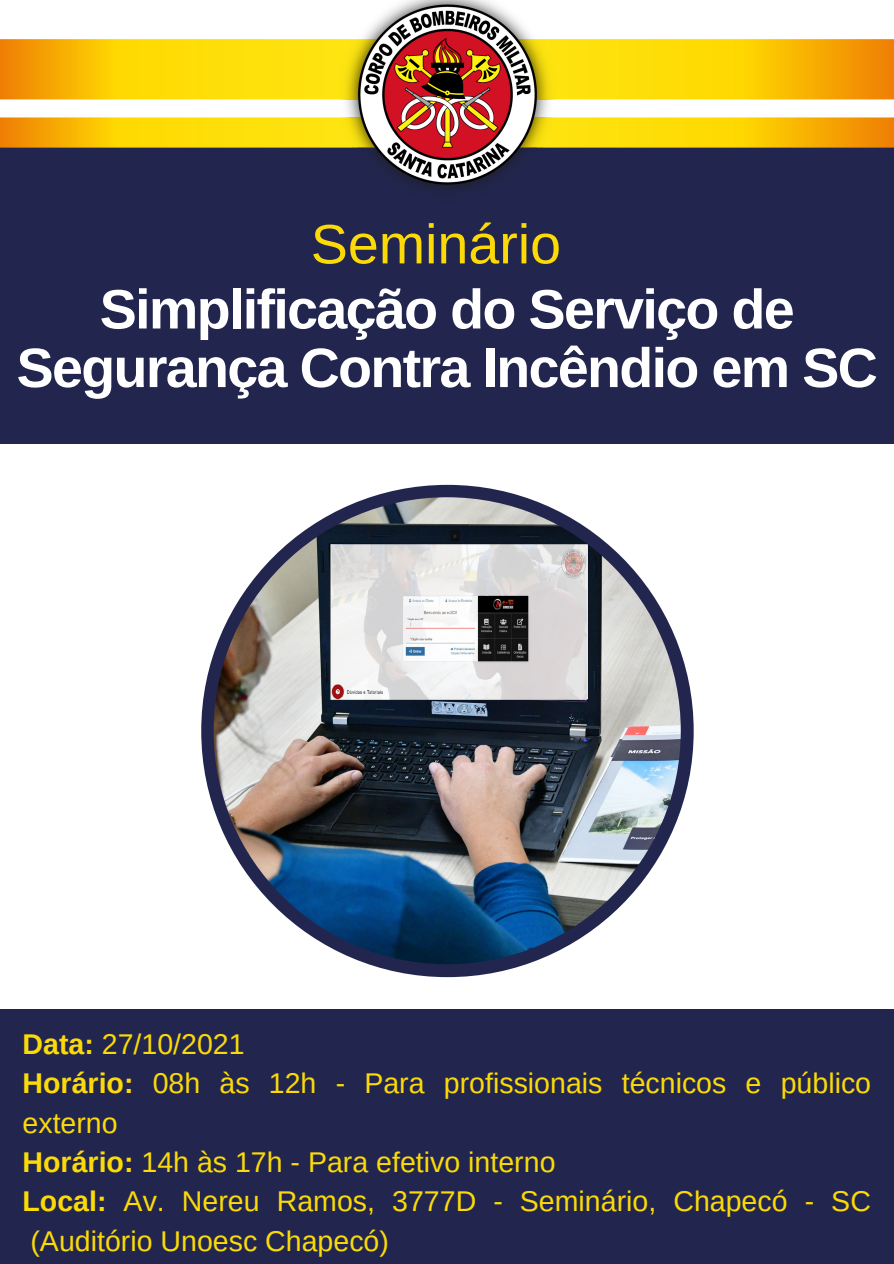
<style>
.page{position:relative;width:894px;height:1264px;background:#fff}
.page>*{position:absolute;margin:0;border:0;box-sizing:border-box;transform-origin:0 0}
.t1{font:700 55.5px/58.5px "Arimo";letter-spacing:-.03em;color:#fff;text-align:center}
.t2{font:55.5px "Arimo";color:#fbda08}
.t3{font:28.5px/39.5px "Arimo";color:#fbda08}
.s1{font-weight:700}
</style>
<div class="page">
<div style="left:0;top:146px;width:893px;height:297px;background:#22264e"></div>
<img style="left:0;top:0;width:893px;height:191px">
<div style="left:201px;top:485px;width:492px;height:492px;background:#22264e;border-radius:50%"></div>
<img style="left:213px;top:497px;width:467px;height:467px;border-radius:50%">
<div style="left:0;top:1009px;width:893px;height:254px;background:#22264e"></div>
<p class="t2" style="left:311px;top:213px;width:252px">Seminário</p>
<p class="t1" style="left:17px;top:280px;width:862px">Simplificação do Serviço de<br>Segurança Contra Incêndio em SC</p>
<p class="t3" style="left:23px;top:1024px;width:223px"><span class="s1">Data:</span> 27/10/2021</p>
<p class="t3" style="left:23px;top:1063px;width:849px"><span class="s1">Horário:</span> 08h às 12h - Para profissionais técnicos e público externo</p>
<p class="t3" style="left:23px;top:1142px;width:534px"><span class="s1">Horário:</span> 14h às 17h - Para efetivo interno</p>
<p class="t3" style="left:23px;top:1181px;width:849px"><span class="s1">Local:</span> Av. Nereu Ramos, 3777D - Seminário, Chapecó - SC (Auditório Unoesc Chapecó)</p>
</div>
